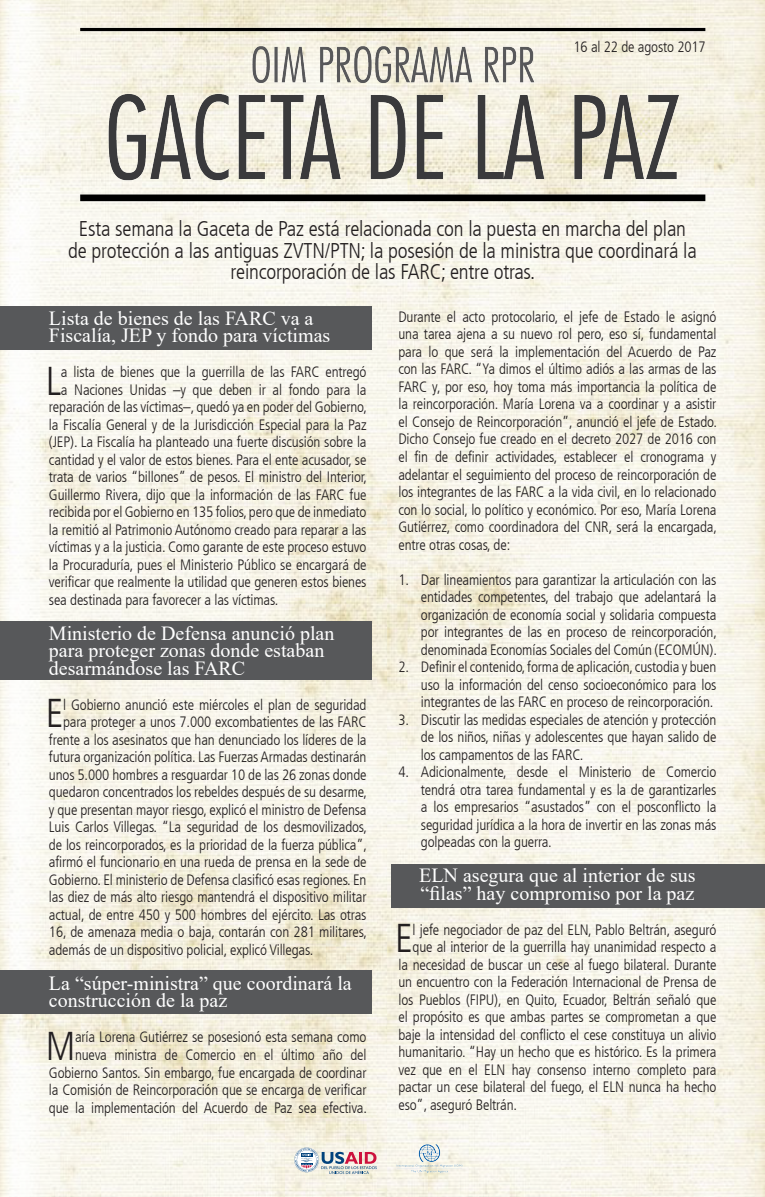
<style>
.page{position:relative;width:765px;height:1197px;background:#fff}
.page>*{position:absolute;margin:0;border:0;box-sizing:border-box;transform-origin:0 0}
.t1{font:300 condensed 40.12px "Frutiger LT";color:#231f20}
.t2{font:300 condensed 21.25px/21.2px "Frutiger LT";letter-spacing:-.01em;color:#231f20;text-align:center}
.t3{font:20px/17.5px "Times New Roman";color:#fff}
.t4{font:300 condensed 15px/17.5px "Frutiger LT";letter-spacing:-.01em;color:#231f20;text-align:justify}
</style>
<div class="page">
<img style="left:0;top:0;width:765px;height:1196px">
<div style="left:391px;top:864px;width:374px;height:44px;background:#57585a"></div>
<div style="left:0;top:306px;width:371px;height:43px;background:#57585a"></div>
<div style="left:0;top:970px;width:371px;height:43px;background:#57585a"></div>
<div style="left:0;top:621px;width:371px;height:59px;background:#57585a"></div>
<img style="left:10px;top:19px;width:755px;height:199px">
<img style="left:383px;top:1142px;width:90px;height:33px">
<svg style="left:294px;top:1147px;width:83px;height:26px"></svg>
<p class="t4" style="left:574px;top:38px;width:134px">16 al 22 de agosto 2017</p>
<p class="t2" style="left:68px;top:218px;width:630px">Esta semana la Gaceta de Paz está relacionada con la puesta en marcha del plan de protección a las antiguas ZVTN/PTN; la posesión de la ministra que coordinará la reincorporación de las FARC; entre otras.</p>
<p class="t3" style="left:49px;top:308px;width:283px">Lista de bienes de las FARC va a<br>Fiscalía, JEP y fondo para víctimas</p>
<p class="t1" style="left:46px;top:358px;width:17px">L</p>
<p class="t4" style="left:61px;top:363px;width:307px">a lista de bienes que la guerrilla de las FARC entregó</p>
<p class="t4" style="left:398px;top:308px;width:320px">Durante el acto protocolario, el jefe de Estado le asignó una tarea ajena a su nuevo rol pero, eso sí, fundamental para lo que será la implementación del Acuerdo de Paz con las FARC. “Ya dimos el último adiós a las armas de las FARC y, por eso, hoy toma más importancia la política de la reincorporación. María Lorena va a coordinar y a asistir el Consejo de Reincorporación”, anunció el jefe de Estado.<br>Dicho Consejo fue creado en el decreto 2027 de 2016 con el fin de definir actividades, establecer el cronograma y adelantar el seguimiento del proceso de reincorporación de los integrantes de las FARC a la vida civil, en lo relacionado con lo social, lo político y económico. Por eso, María Lorena Gutiérrez, como coordinadora del CNR, será la encargada, entre otras cosas, de:</p>
<p class="t4" style="left:421px;top:570px;width:298px;text-indent:-22px">1. Dar lineamientos para garantizar la articulación con las entidades competentes, del trabajo que adelantará la organización de economía social y solidaria compuesta por integrantes de las en proceso de reincorporación, denominada Economías Sociales del Común (ECOMÚN).</p>
<p class="t4" style="left:421px;top:658px;width:297px;text-indent:-22px">2. Definir el contenido, forma de aplicación, custodia y buen uso la información del censo socioeconómico para los integrantes de las FARC en proceso de reincorporación.</p>
<p class="t4" style="left:421px;top:710px;width:297px;text-indent:-22px">3. Discutir las medidas especiales de atención y protección de los niños, niñas y adolescentes que hayan salido de los campamentos de las FARC.</p>
<p class="t4" style="left:421px;top:763px;width:297px;text-indent:-22px">4. Adicionalmente, desde el Ministerio de Comercio tendrá otra tarea fundamental y es la de garantizarles a los empresarios “asustados” con el posconflicto la seguridad jurídica a la hora de invertir en las zonas más golpeadas con la guerra.</p>
<p class="t3" style="left:419px;top:866px;width:278px">ELN asegura que al interior de sus “filas” hay compromiso por la paz</p>
<p class="t1" style="left:395px;top:915px;width:19px">E</p>
<p class="t4" style="left:413px;top:920px;width:305px">l jefe negociador de paz del ELN, Pablo Beltrán, aseguró</p>
<p class="t4" style="left:61px;top:381px;width:307px">a Naciones Unidas –y que deben ir al fondo para la</p>
<p class="t4" style="left:49px;top:398px;width:320px">reparación de las víctimas–, quedó ya en poder del Gobierno,</p>
<p class="t4" style="left:49px;top:416px;width:319px">la Fiscalía General y de la Jurisdicción Especial para la Paz</p>
<p class="t4" style="left:49px;top:433px;width:319px">(JEP). La Fiscalía ha planteado una fuerte discusión sobre la</p>
<p class="t4" style="left:49px;top:451px;width:319px">cantidad y el valor de estos bienes. Para el ente acusador, se</p>
<p class="t4" style="left:49px;top:468px;width:320px">trata de varios “billones” de pesos. El ministro del Interior,</p>
<p class="t4" style="left:49px;top:486px;width:319px">Guillermo Rivera, dijo que la información de las FARC fue</p>
<p class="t4" style="left:49px;top:503px;width:319px">recibida por el Gobierno en 135 folios, pero que de inmediato</p>
<p class="t4" style="left:49px;top:521px;width:319px">la remitió al Patrimonio Autónomo creado para reparar a las</p>
<p class="t4" style="left:49px;top:538px;width:319px">víctimas y a la justicia. Como garante de este proceso estuvo</p>
<p class="t4" style="left:49px;top:556px;width:319px">la Procuraduría, pues el Ministerio Público se encargará de</p>
<p class="t4" style="left:49px;top:573px;width:319px">verificar que realmente la utilidad que generen estos bienes</p>
<p class="t4" style="left:49px;top:591px;width:231px">sea destinada para favorecer a las víctimas.</p>
<p class="t3" style="left:49px;top:623px;width:287px">Ministerio de Defensa anunció plan para proteger zonas donde estaban desarmándose las FARC</p>
<p class="t1" style="left:46px;top:690px;width:19px">E</p>
<p class="t4" style="left:63px;top:696px;width:305px">l Gobierno anunció este miércoles el plan de seguridad</p>
<p class="t4" style="left:63px;top:713px;width:305px">para proteger a unos 7.000 excombatientes de las FARC</p>
<p class="t4" style="left:49px;top:731px;width:319px">frente a los asesinatos que han denunciado los líderes de la</p>
<p class="t4" style="left:49px;top:748px;width:319px">futura organización política. Las Fuerzas Armadas destinarán</p>
<p class="t4" style="left:49px;top:766px;width:319px">unos 5.000 hombres a resguardar 10 de las 26 zonas donde</p>
<p class="t4" style="left:49px;top:783px;width:320px">quedaron concentrados los rebeldes después de su desarme,</p>
<p class="t4" style="left:49px;top:801px;width:319px">y que presentan mayor riesgo, explicó el ministro de Defensa</p>
<p class="t4" style="left:49px;top:818px;width:320px">Luis Carlos Villegas. “La seguridad de los desmovilizados,</p>
<p class="t4" style="left:49px;top:836px;width:320px">de los reincorporados, es la prioridad de la fuerza pública”,</p>
<p class="t4" style="left:49px;top:853px;width:319px">afirmó el funcionario en una rueda de prensa en la sede de</p>
<p class="t4" style="left:49px;top:871px;width:319px">Gobierno. El ministerio de Defensa clasificó esas regiones. En</p>
<p class="t4" style="left:49px;top:888px;width:319px">las diez de más alto riesgo mantendrá el dispositivo militar</p>
<p class="t4" style="left:49px;top:906px;width:319px">actual, de entre 450 y 500 hombres del ejército. Las otras</p>
<p class="t4" style="left:49px;top:923px;width:320px">16, de amenaza media o baja, contarán con 281 militares,</p>
<p class="t4" style="left:49px;top:941px;width:266px">además de un dispositivo policial, explicó Villegas.</p>
<p class="t3" style="left:49px;top:973px;width:304px">La “súper-ministra” que coordinará la construcción de la paz</p>
<p class="t1" style="left:46px;top:1023px;width:31px">M</p>
<p class="t4" style="left:413px;top:938px;width:305px">que al interior de la guerrilla hay unanimidad respecto a</p>
<p class="t4" style="left:398px;top:955px;width:320px">la necesidad de buscar un cese al fuego bilateral. Durante</p>
<p class="t4" style="left:398px;top:973px;width:319px">un encuentro con la Federación Internacional de Prensa de</p>
<p class="t4" style="left:398px;top:990px;width:320px">los Pueblos (FIPU), en Quito, Ecuador, Beltrán señaló que</p>
<p class="t4" style="left:398px;top:1008px;width:319px">el propósito es que ambas partes se comprometan a que</p>
<p class="t4" style="left:398px;top:1025px;width:320px">baje la intensidad del conflicto el cese constituya un alivio</p>
<p class="t4" style="left:398px;top:1043px;width:319px">humanitario. “Hay un hecho que es histórico. Es la primera</p>
<p class="t4" style="left:398px;top:1060px;width:320px">vez que en el ELN hay consenso interno completo para</p>
<p class="t4" style="left:398px;top:1078px;width:319px">pactar un cese bilateral del fuego, el ELN nunca ha hecho</p>
<p class="t4" style="left:398px;top:1095px;width:120px">eso”, aseguró Beltrán.</p>
<p class="t4" style="left:49px;top:1028px;width:320px;text-align:right">aría Lorena Gutiérrez se posesionó esta semana como nueva ministra de Comercio en el último año del Gobierno Santos. Sin embargo, fue encargada de coordinar la Comisión de Reincorporación que se encarga de verificar que la implementación del Acuerdo de Paz sea efectiva.</p>
</div>
